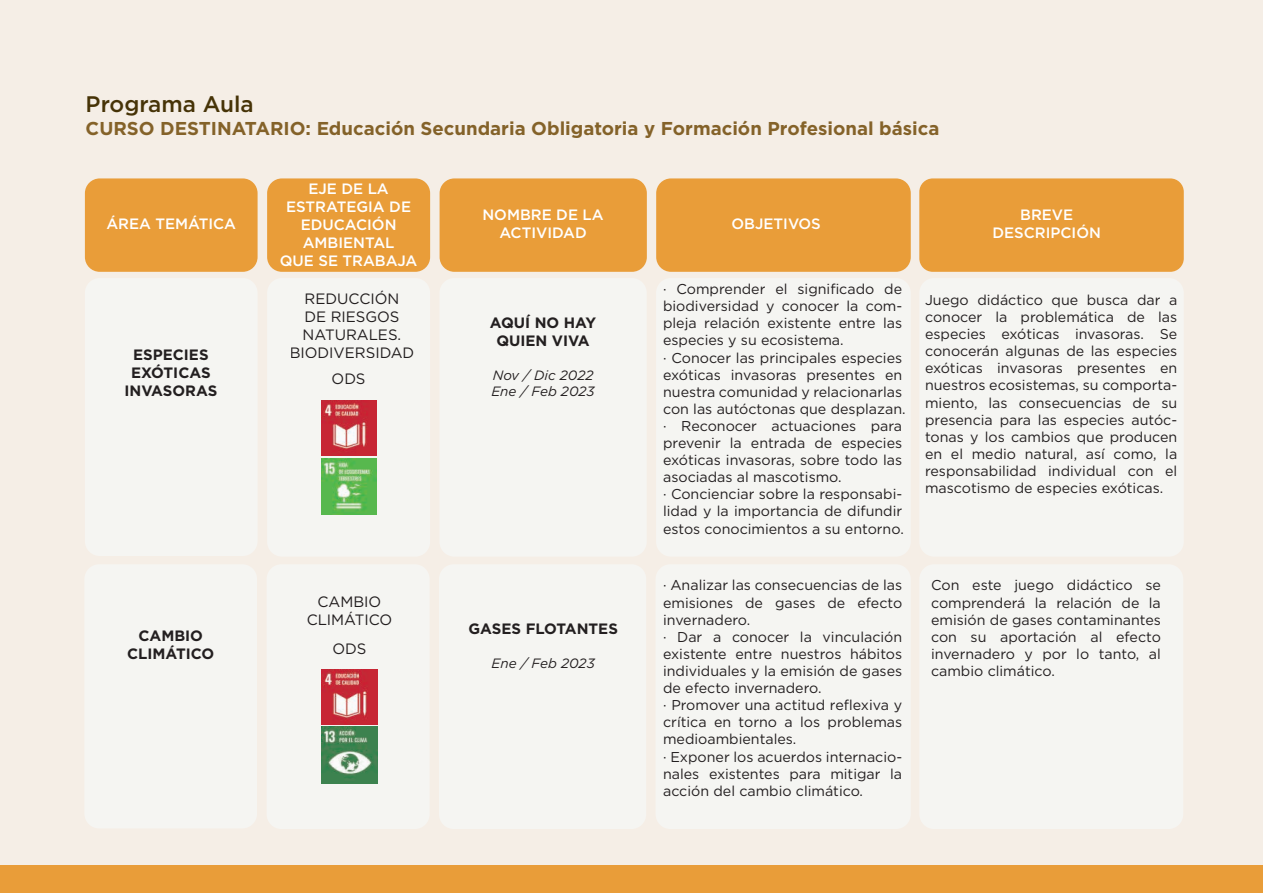
<style>
.page{position:relative;width:1263px;height:893px;background:#fff}
.page>*{position:absolute;margin:0;border:0;box-sizing:border-box;transform-origin:0 0}
.t1{font:500 22.5px "Gotham";color:#463307}
.t2{font:700 18.6px "Gotham";color:#846229}
.t3{font:500 15px/18px "Gotham";color:#fff;text-align:center}
.t4{font:700 15px/18px "Gotham";color:#231f20;text-align:center}
.t5{font:15px/18px "Gotham";color:#231f20}
.t6{font:14.25px/17.1px "Gotham";color:#231f20}
.t7{font:italic 13.5px/16.2px "Gotham";color:#231f20}
</style>
<div class="page">
<div style="left:1px;top:0;width:1262px;height:892px;background:#f5eee6"></div>
<div style="left:655px;top:564px;width:256px;height:265px;background:#f5f5f2;border-radius:15px"></div>
<div style="left:919px;top:564px;width:264px;height:265px;background:#f5f5f2;border-radius:15px"></div>
<div style="left:85px;top:178px;width:173px;height:94px;background:#e99d39;border-radius:15px"></div>
<div style="left:267px;top:178px;width:163px;height:94px;background:#e99d39;border-radius:15px"></div>
<div style="left:440px;top:178px;width:207px;height:94px;background:#e99d39;border-radius:15px"></div>
<div style="left:656px;top:178px;width:255px;height:94px;background:#e99d39;border-radius:15px"></div>
<div style="left:919px;top:178px;width:265px;height:94px;background:#e99d39;border-radius:13px"></div>
<div style="left:85px;top:278px;width:173px;height:278px;background:#f5f5f2;border-radius:15px"></div>
<div style="left:267px;top:278px;width:163px;height:279px;background:#f5f5f2;border-radius:15px"></div>
<div style="left:439px;top:278px;width:208px;height:279px;background:#f5f5f2;border-radius:15px"></div>
<div style="left:656px;top:278px;width:255px;height:279px;background:#f5f5f2;border-radius:15px"></div>
<div style="left:919px;top:278px;width:265px;height:279px;background:#f5f5f2;border-radius:15px"></div>
<div style="left:1px;top:865px;width:1262px;height:27px;background:#e99d39"></div>
<div style="left:84px;top:564px;width:173px;height:264px;background:#f5f5f2;border-radius:15px"></div>
<div style="left:267px;top:564px;width:163px;height:265px;background:#f5f5f2;border-radius:15px"></div>
<div style="left:439px;top:564px;width:207px;height:265px;background:#f5f5f2;border-radius:15px"></div>
<img style="left:322px;top:669px;width:55px;height:56px">
<img style="left:321px;top:727px;width:57px;height:56px">
<img style="left:321px;top:400px;width:55px;height:55px">
<img style="left:321px;top:459px;width:56px;height:55px">
<h1 class="t1" style="left:86px;top:90px;width:170px">Programa Aula</h1>
<h2 class="t2" style="left:86px;top:116px;width:855px">CURSO DESTINATARIO: Educación Secundaria Obligatoria y Formación Profesional básica</h2>
<p class="t3" style="left:106px;top:215px;width:131px">ÁREA TEMÁTICA</p>
<p class="t3" style="left:280px;top:179px;width:139px">EJE DE LA<br>ESTRATEGIA DE<br>EDUCACIÓN<br>AMBIENTAL<br>QUE SE TRABAJA</p>
<p class="t5" style="left:303px;top:289px;width:100px">REDUCCIÓN<br>DE RIESGOS<br>NATURALES.</p>
<p class="t4" style="left:133px;top:345px;width:77px">ESPECIES</p>
<p class="t5" style="left:290px;top:343px;width:126px">BIODIVERSIDAD</p>
<p class="t4" style="left:124px;top:363px;width:94px">EXÓTICAS<br>INVASORAS</p>
<p class="t5" style="left:332px;top:369px;width:35px">ODS</p>
<p class="t4" style="left:127px;top:627px;width:89px">CAMBIO<br>CLIMÁTICO</p>
<p class="t5" style="left:306px;top:592px;width:87px;text-align:center">CAMBIO<br>CLIMÁTICO</p>
<p class="t5" style="left:332px;top:639px;width:35px">ODS</p>
<p class="t3" style="left:482px;top:206px;width:123px">NOMBRE DE LA<br>ACTIVIDAD</p>
<p class="t3" style="left:731px;top:215px;width:91px">OBJETIVOS</p>
<p class="t3" style="left:992px;top:206px;width:110px">BREVE<br>DESCRIPCIÓN</p>
<p class="t4" style="left:490px;top:314px;width:108px">AQUÍ NO HAY<br>QUIEN VIVA</p>
<p class="t7" style="left:491px;top:367px;width:105px">Nov / Dic 2022<br>Ene / Feb 2023</p>
<p class="t4" style="left:468px;top:619px;width:151px">GASES FLOTANTES</p>
<p class="t7" style="left:492px;top:655px;width:105px">Ene / Feb 2023</p>
<p class="t6" style="left:663px;top:280px;width:244px">· Comprender el significado de biodiversidad y conocer la com&shy;pleja relación existente entre las especies y su ecosistema.<br>· Conocer las principales especies exóticas invasoras presentes en nuestra comunidad y relacionarlas con las autóctonas que desplazan. · Reconocer actuaciones para prevenir la entrada de especies exóticas invasoras, sobre todo las asociadas al mascotismo.<br>· Concienciar sobre la responsabi&shy;lidad y la importancia de difundir estos conocimientos a su entorno.</p>
<p class="t6" style="left:925px;top:291px;width:254px;text-align:justify">Juego didáctico que busca dar a conocer la problemática de las especies exóticas invasoras. Se conocerán algunas de las especies exóticas invasoras presentes en nuestros ecosistemas, su comporta&shy;miento, las consecuencias de su presencia para las especies autóc&shy;tonas y los cambios que producen en el medio natural, así como, la responsabilidad individual con el mascotismo de especies exóticas.</p>
<p class="t6" style="left:663px;top:577px;width:241px">· Analizar las consecuencias de las emisiones de gases de efecto invernadero.<br>· Dar a conocer la vinculación existente entre nuestros hábitos individuales y la emisión de gases de efecto invernadero.<br>· Promover una actitud reflexiva y crítica en torno a los problemas medioambientales.<br>· Exponer los acuerdos internacio&shy;nales existentes para mitigar la acción del cambio climático.</p>
<p class="t6" style="left:931px;top:577px;width:231px;text-align:justify">Con este juego didáctico se comprenderá la relación de la emisión de gases contaminantes con su aportación al efecto invernadero y por lo tanto, al cambio climático.</p>
</div>
